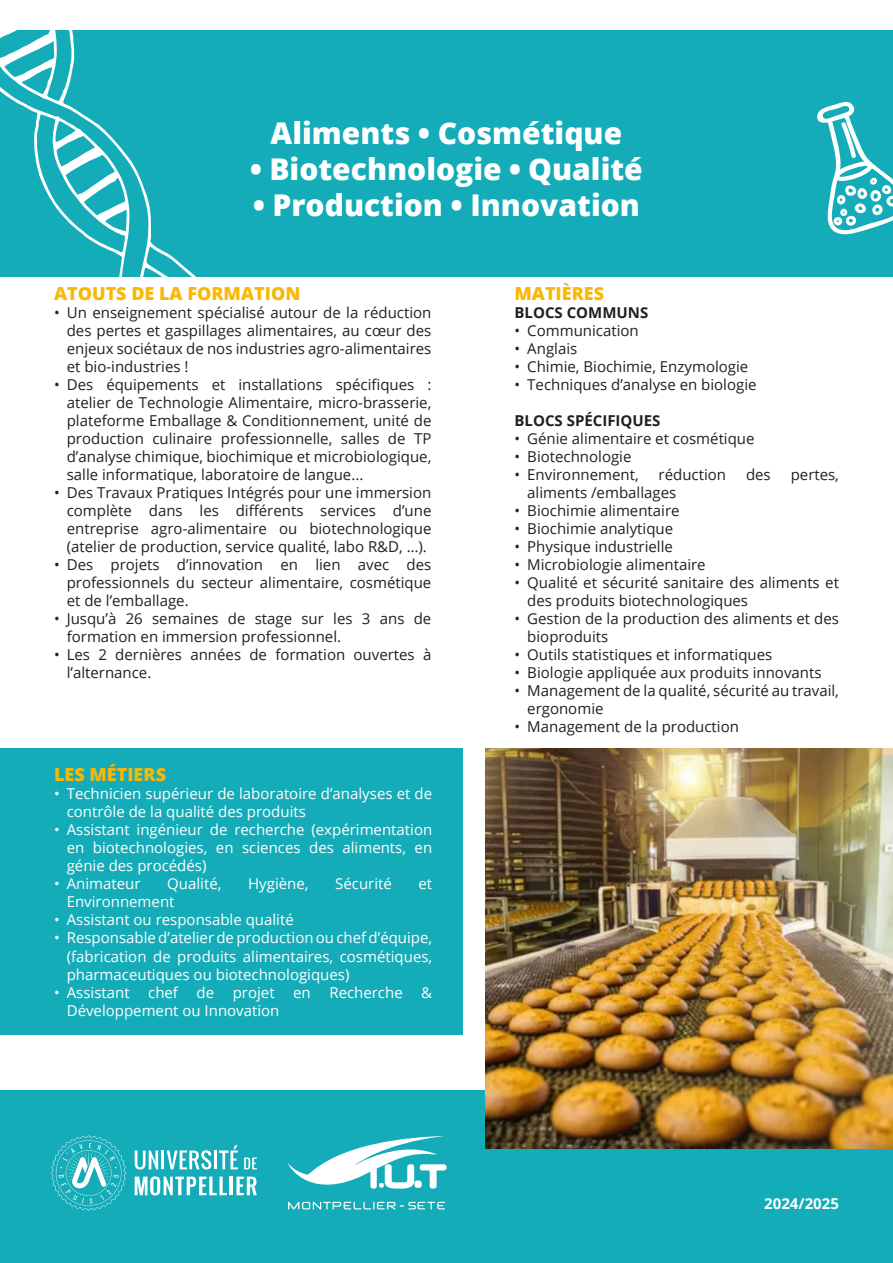
<style>
.page{position:relative;width:893px;height:1263px;background:#fff}
.page>*{position:absolute;margin:0;border:0;box-sizing:border-box;transform-origin:0 0}
.t1{font:800 30px "Open Sans";color:#fff}
.t2{font:800 18px "Open Sans";color:#fab806}
.t3{font:15px/18px "Open Sans";color:#231f20}
.t4{font:15px/18px "Open Sans";color:#fff}
.t5{font:700 15px "Open Sans";color:#231f20}
.t6{font:700 15px "Open Sans";color:#fff}
</style>
<div class="page">
<div style="left:0;top:748px;width:462px;height:287px;background:#15acb9"></div>
<div style="left:0;top:1090px;width:893px;height:173px;background:#15acb9"></div>
<div style="left:0;top:30px;width:893px;height:246px;background:#15acb9"></div>
<img style="left:486px;top:748px;width:407px;height:401px">
<svg style="left:131px;top:161px;width:101px;height:116px"></svg>
<svg style="left:0;top:30px;width:131px;height:247px"></svg>
<svg style="left:817px;top:102px;width:76px;height:133px"></svg>
<hr style="left:214px;top:1150px;width:3px;height:19px;background:#fff">
<svg style="left:219px;top:1145px;width:19px;height:24px"></svg>
<hr style="left:230px;top:1176px;width:3px;height:19px;background:#fff">
<svg style="left:237px;top:1176px;width:20px;height:19px"></svg>
<svg style="left:244px;top:1157px;width:13px;height:12px"></svg>
<svg style="left:135px;top:1150px;width:76px;height:19px"></svg>
<svg style="left:135px;top:1176px;width:92px;height:19px"></svg>
<svg style="left:51px;top:1135px;width:75px;height:75px"></svg>
<svg style="left:288px;top:1136px;width:159px;height:73px"></svg>
<p class="t1" style="left:271px;top:111px;width:353px">Aliments • Cosmétique</p>
<p class="t1" style="left:250px;top:147px;width:394px">• Biotechnologie • Qualité</p>
<p class="t1" style="left:253px;top:183px;width:388px">• Production • Innovation</p>
<p class="t2" style="left:54px;top:280px;width:248px">ATOUTS DE LA FORMATION</p>
<p class="t3" style="left:67px;top:303px;width:366px;text-align:justify;text-indent:-13px">• Un enseignement spécialisé autour de la réduction des pertes et gaspillages alimentaires, au cœur des enjeux sociétaux de nos industries agro-alimentaires et bio-industries !</p>
<p class="t3" style="left:67px;top:375px;width:366px;text-align:justify;text-indent:-13px">• Des équipements et installations spécifiques : atelier de Technologie Alimentaire, micro-brasserie, plateforme Emballage &amp; Conditionnement, unité de production culinaire professionnelle, salles de TP d’analyse chimique, biochimique et microbiologique, salle informatique, laboratoire de langue...</p>
<p class="t3" style="left:67px;top:483px;width:366px;text-align:justify;text-indent:-13px">• Des Travaux Pratiques Intégrés pour une immersion complète dans les différents services d’une entreprise agro-alimentaire ou biotechnologique (atelier de production, service qualité, labo R&amp;D, …).</p>
<p class="t3" style="left:67px;top:555px;width:366px;text-align:justify;text-indent:-13px">• Des projets d’innovation en lien avec des professionnels du secteur alimentaire, cosmétique et de l’emballage.</p>
<p class="t3" style="left:67px;top:609px;width:366px;text-indent:-13px">• Jusqu’à 26 semaines de stage sur les 3 ans de formation en immersion professionnel.</p>
<p class="t3" style="left:67px;top:645px;width:366px;text-indent:-13px">• Les 2 dernières années de formation ouvertes à l’alternance.</p>
<p class="t2" style="left:54px;top:761px;width:114px">LES MÉTIERS</p>
<p class="t4" style="left:67px;top:785px;width:367px;text-indent:-13px">• Technicien supérieur de laboratoire d’analyses et de contrôle de la qualité des produits</p>
<p class="t4" style="left:67px;top:821px;width:367px;text-align:justify;text-indent:-13px">• Assistant ingénieur de recherche (expérimentation en biotechnologies, en sciences des aliments, en génie des procédés)</p>
<p class="t4" style="left:54px;top:875px;width:88px">• Animateur</p>
<p class="t4" style="left:167px;top:875px;width:56px">Qualité,</p>
<p class="t4" style="left:248px;top:875px;width:62px">Hygiène,</p>
<p class="t4" style="left:335px;top:875px;width:58px">Sécurité</p>
<p class="t4" style="left:419px;top:875px;width:15px">et</p>
<p class="t4" style="left:67px;top:893px;width:109px">Environnement</p>
<p class="t4" style="left:54px;top:911px;width:241px">• Assistant ou responsable qualité</p>
<p class="t4" style="left:67px;top:929px;width:367px;text-align:justify;text-indent:-13px">• Responsable d’atelier de production ou chef d’équipe, (fabrication de produits alimentaires, cosmétiques, pharmaceutiques ou biotechnologiques)</p>
<p class="t4" style="left:67px;top:983px;width:367px;text-indent:-13px">• Assistant chef de projet en Recherche &amp;<br>Développement ou Innovation</p>
<p class="t2" style="left:514px;top:280px;width:91px">MATIÈRES</p>
<p class="t5" style="left:514px;top:302px;width:135px">BLOCS COMMUNS</p>
<p class="t3" style="left:514px;top:321px;width:126px">• Communication</p>
<p class="t3" style="left:514px;top:339px;width:64px">• Anglais</p>
<p class="t3" style="left:514px;top:357px;width:235px">• Chimie, Biochimie, Enzymologie</p>
<p class="t3" style="left:514px;top:375px;width:244px">• Techniques d’analyse en biologie</p>
<p class="t5" style="left:514px;top:410px;width:147px">BLOCS SPÉCIFIQUES</p>
<p class="t3" style="left:514px;top:429px;width:242px">• Génie alimentaire et cosmétique</p>
<p class="t3" style="left:514px;top:447px;width:118px">• Biotechnologie</p>
<p class="t3" style="left:514px;top:465px;width:126px">• Environnement,</p>
<p class="t3" style="left:659px;top:465px;width:69px">réduction</p>
<p class="t3" style="left:746px;top:465px;width:26px">des</p>
<p class="t3" style="left:791px;top:465px;width:50px">pertes,</p>
<p class="t3" style="left:527px;top:483px;width:150px">aliments /emballages</p>
<p class="t3" style="left:514px;top:501px;width:167px">• Biochimie alimentaire</p>
<p class="t3" style="left:514px;top:519px;width:160px">• Biochimie analytique</p>
<p class="t3" style="left:514px;top:537px;width:160px">• Physique industrielle</p>
<p class="t3" style="left:514px;top:555px;width:193px">• Microbiologie alimentaire</p>
<p class="t3" style="left:527px;top:573px;width:313px;text-indent:-13px">• Qualité et sécurité sanitaire des aliments et des produits biotechnologiques</p>
<p class="t3" style="left:527px;top:609px;width:313px;text-indent:-13px">• Gestion de la production des aliments et des bioproduits</p>
<p class="t3" style="left:514px;top:645px;width:259px">• Outils statistiques et informatiques</p>
<p class="t3" style="left:514px;top:663px;width:308px">• Biologie appliquée aux produits innovants</p>
<p class="t3" style="left:527px;top:681px;width:313px;text-indent:-13px">• Management de la qualité, sécurité au travail, ergonomie</p>
<p class="t3" style="left:514px;top:717px;width:226px">• Management de la production</p>
<p class="t6" style="left:764px;top:1193px;width:76px">2024/2025</p>
</div>
